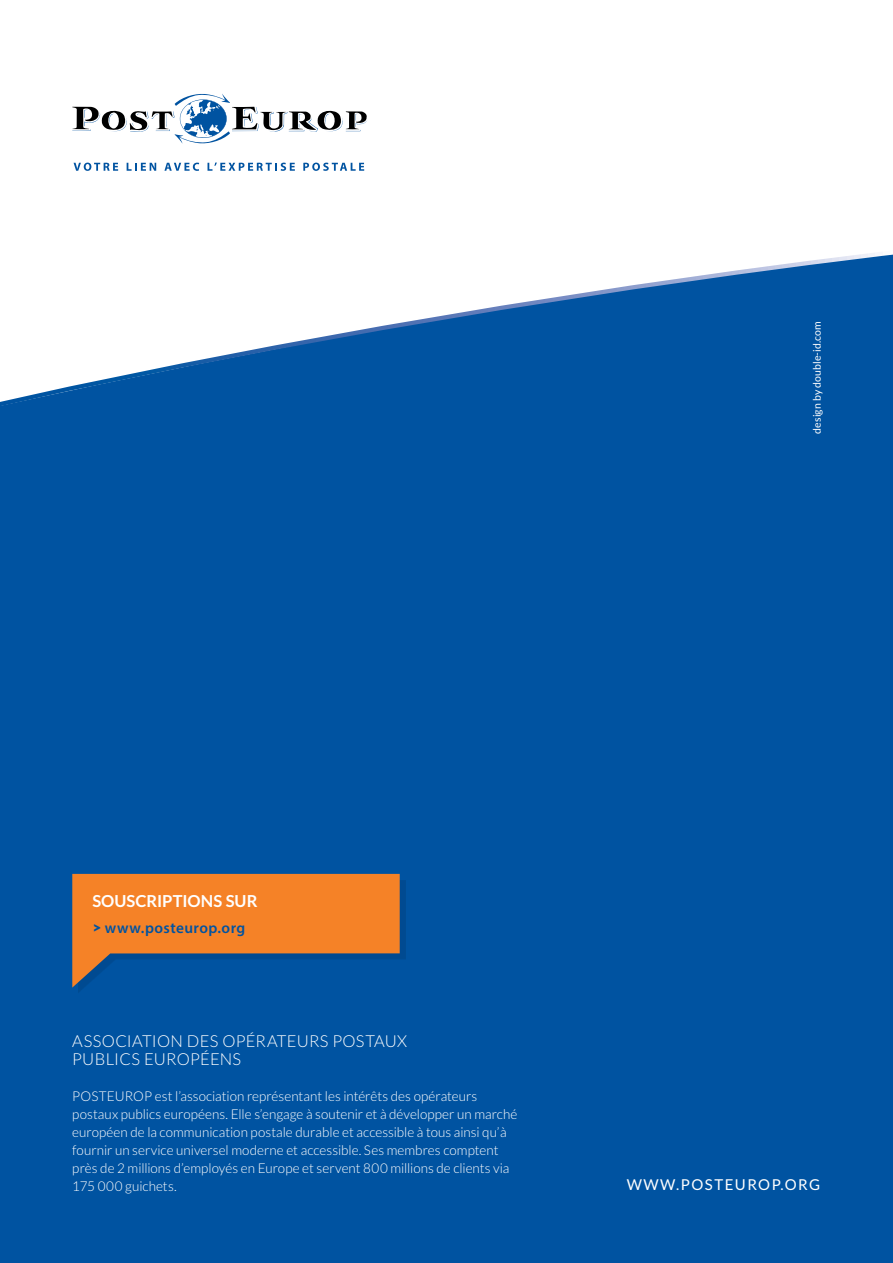
<style>
.page{position:relative;width:893px;height:1263px;background:#0053a1}
.page>*{position:absolute;margin:0;border:0;box-sizing:border-box;transform-origin:0 0}
.t1{font:300 16.5px/18px "Lato";letter-spacing:.015em;color:#fff}
.t2{font:700 16.5px "Lato";letter-spacing:.005em;color:#fff}
.t3{font:600 15.3px "Myriad Pro";letter-spacing:.025em;color:#0053a1}
.t4{font:15px "Lato";letter-spacing:.1em;color:#fff}
.t5{font:300 13.5px/18px "Lato";color:#fff}
.t6{font:10.5px "Lato";letter-spacing:.01em;color:#fff}
.s1{font-family:"Lato";font-weight:900}
</style>
<div class="page">
<div style="left:0;top:0;width:893px;height:181px;background:#fff"></div>
<svg style="left:0;top:181px;width:893px;height:225px"></svg>
<div style="left:78px;top:880px;width:328px;height:114px;background:#000;opacity:.1"></div>
<svg style="left:72px;top:874px;width:328px;height:113px"></svg>
<svg style="left:72px;top:94px;width:295px;height:50px"></svg>
<svg style="left:74px;top:163px;width:44px;height:8px"></svg>
<svg style="left:127px;top:163px;width:29px;height:8px"></svg>
<svg style="left:164px;top:163px;width:35px;height:8px"></svg>
<svg style="left:208px;top:163px;width:87px;height:8px"></svg>
<svg style="left:303px;top:163px;width:61px;height:8px"></svg>
<p class="t6" style="left:811px;top:434px;width:114px;rotate:-90deg">DESIGN BY DOUBLE-ID.COM</p>
<p class="t2" style="left:92px;top:892px;width:167px">SOUSCRIPTIONS SUR</p>
<p class="t3" style="left:92px;top:918px;width:155px"><span class="s1">&gt;</span> www.posteurop.org</p>
<p class="t1" style="left:72px;top:1032px;width:336px;text-indent:115px">DES OPÉRATEURS POSTAUX<br>PUBLICS EUROPÉENS</p>
<p class="t5" style="left:72px;top:1087px;width:447px">POSTEUROP est l’association représentant les intérêts des opérateurs postaux publics européens. Elle s’engage à soutenir et à développer un marché européen de la communication postale durable et accessible à tous ainsi qu’à fournir un service universel moderne et accessible. Ses membres comptent près de 2 millions d’employés en Europe et servent 800 millions de clients via 175 000 guichets.</p>
<p class="t1" style="left:72px;top:1032px;width:23px">Association</p>
<p class="t4" style="left:627px;top:1176px;width:183px">WWW.POSTEUROP.ORG</p>
</div>
